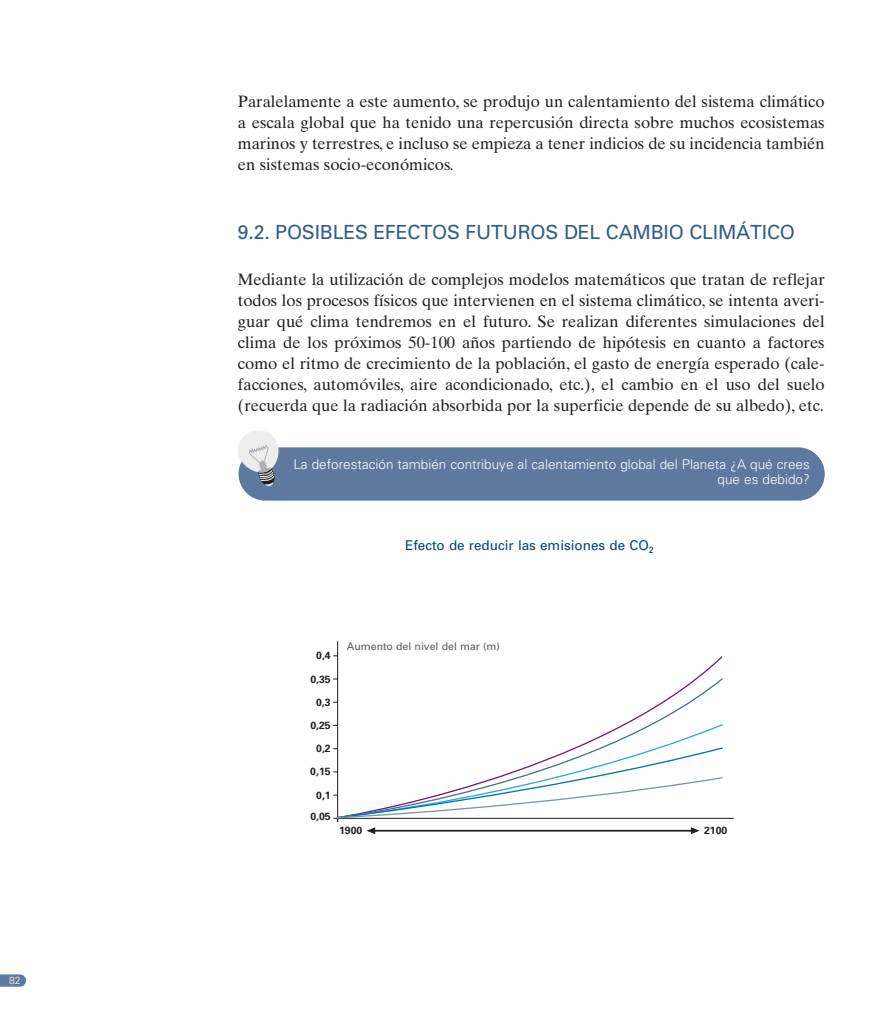
<style>
.page{position:relative;width:893px;height:1021px;background:#fff}
.page>*{position:absolute;margin:0;border:0;box-sizing:border-box;transform-origin:0 0}
.t1{font:19.5px "Univers";letter-spacing:-.01em;color:#325d89}
.t2{font:16.5px/21px "Times Ten";color:#231f20;text-align:justify}
.t3{font:300 13.5px/15px "Univers";color:#fff;text-align:right}
.t4{font:13.5px "Univers";color:#004677}
.t5{font:700 10.5px "Univers";color:#231f20}
.t6{font:10.5px "Univers";color:#58595b}
.t7{font:300 10.35px "Univers";color:#fff}
</style>
<div class="page">
<svg style="left:0;top:974px;width:26px;height:12px"></svg>
<hr style="left:337px;top:641px;width:1px;height:181px;background:#231f20">
<hr style="left:333px;top:818px;width:401px;height:1px;background:#231f20">
<svg style="left:336px;top:677px;width:387px;height:46px"></svg>
<svg style="left:336px;top:723px;width:387px;height:23px"></svg>
<svg style="left:333px;top:746px;width:391px;height:88px"></svg>
<div style="left:239px;top:447px;width:586px;height:53px;background:#5e799f;border-radius:27px"></div>
<svg style="left:238px;top:430px;width:43px;height:57px"></svg>
<p class="t7" style="left:9px;top:976px;width:13px">82</p>
<p class="t2" style="left:238px;top:92px;width:588px">Paralelamente a este aumento, se produjo un calentamiento del sistema climático a escala global que ha tenido una repercusión directa sobre muchos ecosistemas marinos y terrestres, e incluso se empieza a tener indicios de su incidencia también en sistemas socio-económicos.</p>
<p class="t1" style="left:238px;top:225px;width:559px">9.2. POSIBLES EFECTOS FUTUROS DEL CAMBIO CLIMÁTICO</p>
<p class="t2" style="left:238px;top:271px;width:588px">Mediante la utilización de complejos modelos matemáticos que tratan de reflejar todos los procesos físicos que intervienen en el sistema climático, se intenta averi&shy;guar qué clima tendremos en el futuro. Se realizan diferentes simulaciones del clima de los próximos 50-100 años partiendo de hipótesis en cuanto a factores como el ritmo de crecimiento de la población, el gasto de energía esperado (cale&shy;facciones, automóviles, aire acondicionado, etc.), el cambio en el uso del suelo (recuerda que la radiación absorbida por la superficie depende de su albedo), etc.</p>
<p class="t3" style="left:293px;top:458px;width:518px">La deforestación también contribuye al calentamiento global del Planeta ¿A qué crees que es debido?</p>
<p class="t4" style="left:405px;top:540px;width:250px">Efecto de reducir las emisiones de CO<sub>2</sub></p>
<p class="t5" style="left:316px;top:651px;width:16px">0,4</p>
<p class="t5" style="left:310px;top:675px;width:22px">0,35</p>
<p class="t5" style="left:316px;top:698px;width:16px">0,3</p>
<p class="t5" style="left:310px;top:721px;width:22px">0,25</p>
<p class="t5" style="left:316px;top:744px;width:16px">0,2</p>
<p class="t5" style="left:310px;top:768px;width:22px">0,15</p>
<p class="t5" style="left:316px;top:791px;width:16px">0,1</p>
<p class="t5" style="left:310px;top:812px;width:22px">0,05</p>
<p class="t6" style="left:347px;top:642px;width:155px">Aumento del nivel del mar (m)</p>
<p class="t5" style="left:339px;top:826px;width:25px">1900</p>
<p class="t5" style="left:704px;top:826px;width:25px">2100</p>
</div>
